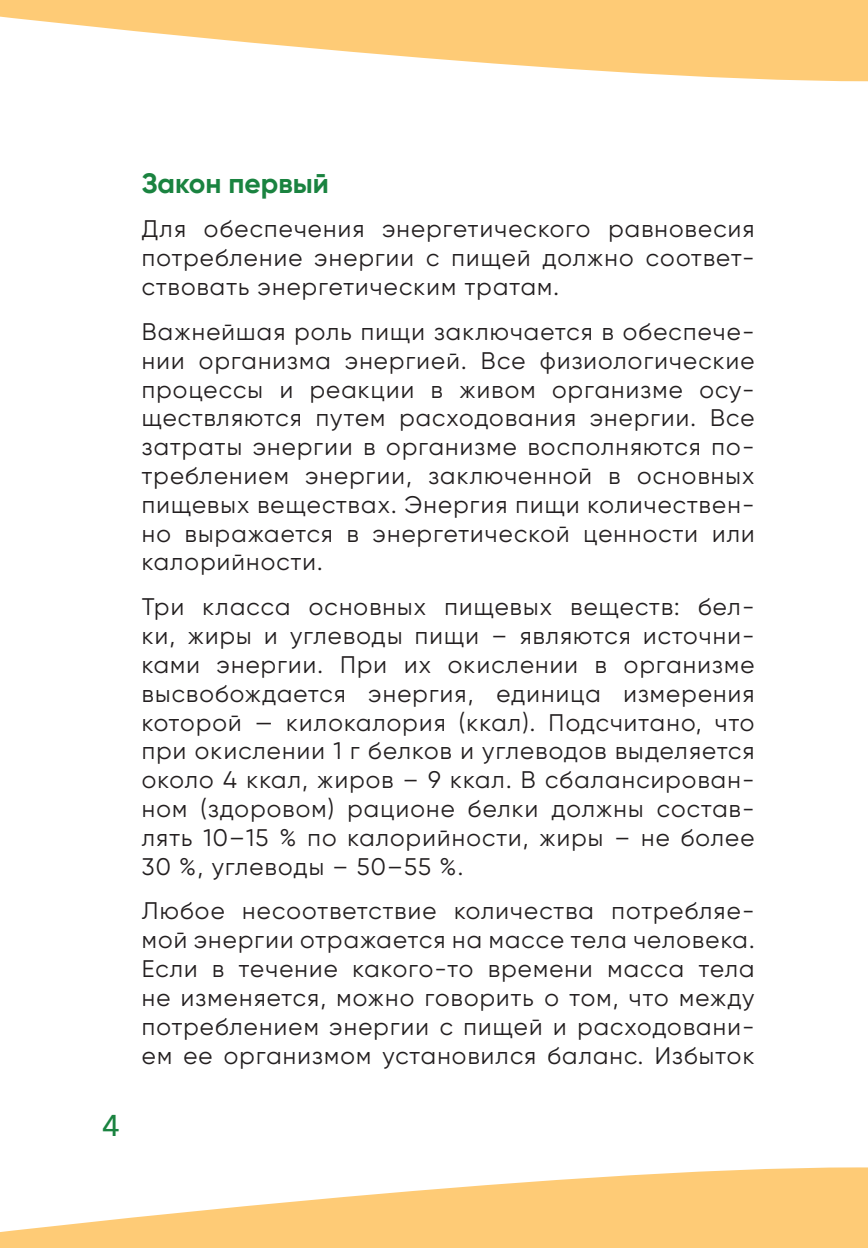
<style>
.page{position:relative;width:868px;height:1248px;background:#fff}
.page>*{position:absolute;margin:0;border:0;box-sizing:border-box;transform-origin:0 0}
.t1{font:500 30px "Avenir Next";color:#1a8340}
.t2{font:700 28px "Gilroy";color:#1a8340}
.t3{font:24px/28.8px "Gilroy";letter-spacing:.05em;color:#231f20;text-align:justify}
</style>
<div class="page">
<svg style="left:0;top:0;width:867px;height:81px;fill:#fecb76"></svg>
<svg style="left:0;top:1167px;width:867px;height:80px;fill:#fecb76"></svg>
<p class="t1" style="left:102px;top:1100px;width:19px">4</p>
<p class="t2" style="left:142px;top:165px;width:189px">Закон первый</p>
<p class="t3" style="left:142px;top:214px;width:614px">Для обеспечения энергетического равновесия потребление энергии с пищей должно соответ&shy;ствовать энергетическим тратам.</p>
<p class="t3" style="left:142px;top:317px;width:614px">Важнейшая роль пищи заключается в обеспече&shy;нии организма энергией. Все физиологические процессы и реакции в живом организме осу&shy;ществляются путем расходования энергии. Все затраты энергии в организме восполняются по&shy;треблением энергии, заключенной в основных пищевых веществах. Энергия пищи количествен&shy;но выражается в энергетической ценности или калорийности.</p>
<p class="t3" style="left:142px;top:592px;width:614px">Три класса основных пищевых веществ: бел&shy;ки, жиры и углеводы пищи – являются источни&shy;ками энергии. При их окислении в организме высвобождается энергия, единица измерения которой — килокалория (ккал). Подсчитано, что при окислении 1 г белков и углеводов выделяется около 4 ккал, жиров – 9 ккал. В сбалансирован&shy;ном (здоровом) рационе белки должны состав&shy;лять 10–15 % по калорийности, жиры – не более 30 %, углеводы – 50–55 %.</p>
<p class="t3" style="left:142px;top:896px;width:614px">Любое несоответствие количества потребляе&shy;мой энергии отражается на массе тела человека.<br>Если в течение какого-то времени масса тела не изменяется, можно говорить о том, что между потреблением энергии с пищей и расходовани&shy;ем ее организмом установился баланс. Избыток</p>
</div>
